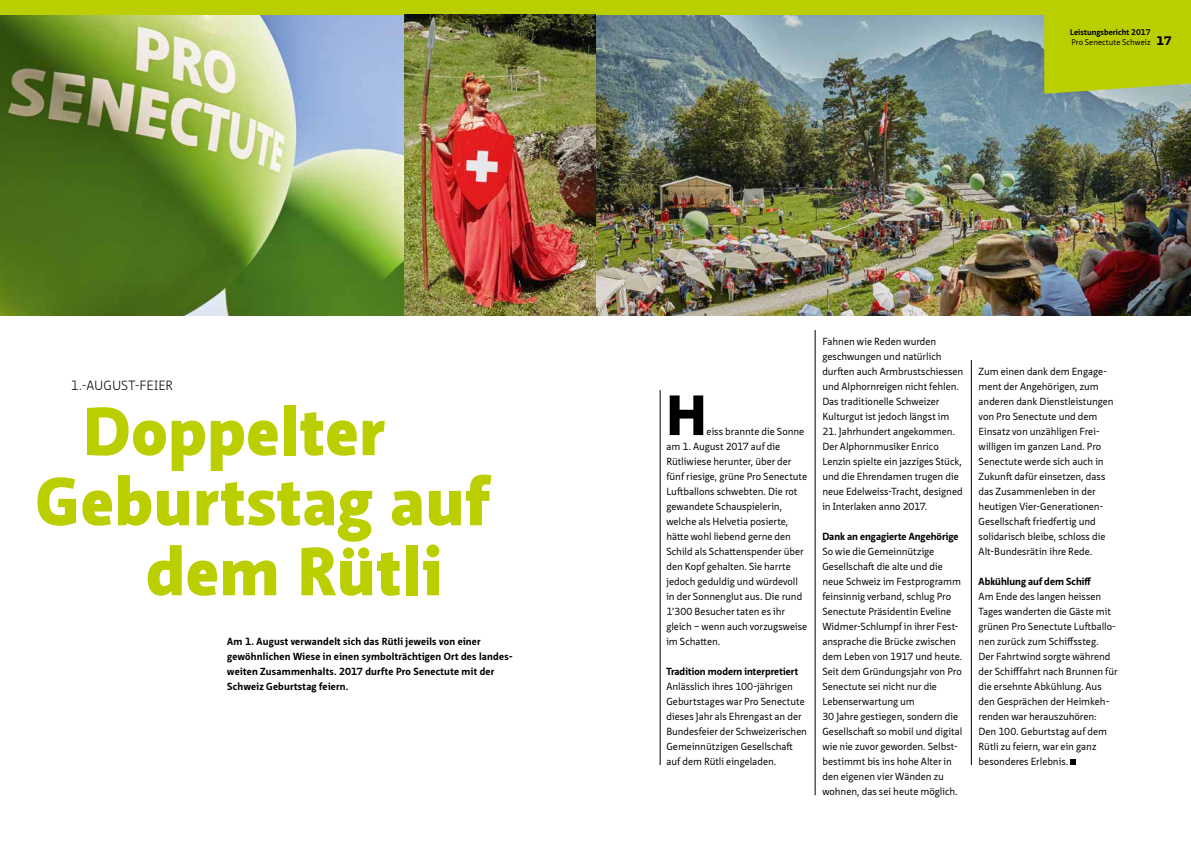
<style>
.page{position:relative;width:1191px;height:842px;background:#fff}
.page>*{position:absolute;margin:0;border:0;box-sizing:border-box;transform-origin:0 0}
.t1{font:900 66px "Neue Sans Pro";letter-spacing:.015em;color:#bbcf00}
.t2{font:900 55px "Neue Sans Pro";color:#000}
.t3{font:300 13px "Neue Sans Pro";color:#000}
.t4{font:900 12px "Neue Sans Pro";color:#000}
.t5{font:10px/15px "Neue Sans Pro";letter-spacing:-.005em;color:#000}
.t6{font:700 10px/15px "Neue Sans Pro";letter-spacing:.02em;color:#000}
.t7{font:700 10px "Neue Sans Pro";color:#000}
.t8{font:700 8px "Neue Sans Pro";letter-spacing:.01em;color:#000}
.t9{font:8px "Neue Sans Pro";letter-spacing:.01em;color:#000}
</style>
<div class="page">
<img style="left:0;top:14px;width:595px;height:301px">
<img style="left:595px;top:14px;width:596px;height:301px">
<svg style="left:1044px;top:14px;width:147px;height:80px;background:#b9cd0c"></svg>
<div style="left:0;top:0;width:1191px;height:14px;background:#bbcf00"></div>
<hr style="left:660px;top:390px;width:1px;height:375px;background:#000">
<hr style="left:815px;top:330px;width:1px;height:465px;background:#000">
<hr style="left:971px;top:360px;width:1px;height:405px;background:#000">
<svg style="left:1070px;top:759px;width:6px;height:6px"></svg>
<h3 class="t3" style="left:71px;top:377px;width:104px">1.-AUGUST-FEIER</h3>
<h1 class="t1" style="left:83px;top:388px;width:303px">Doppelter</h1>
<h1 class="t1" style="left:35px;top:458px;width:455px">Geburtstag auf</h1>
<h1 class="t1" style="left:146px;top:528px;width:298px">dem Rütli</h1>
<p class="t6" style="left:227px;top:634px;width:287px">Am 1. August verwandelt sich das Rütli jeweils von einer gewöhnlichen Wiese in einen symbolträchtigen Ort des landes&shy;weiten Zusammenhalts. 2017 durfte Pro Senectute mit der Schweiz Geburtstag feiern.</p>
<p class="t8" style="left:1070px;top:27px;width:82px">Leistungsbericht 2017</p>
<p class="t9" style="left:1071px;top:37px;width:81px">Pro Senectute Schweiz</p>
<p class="t4" style="left:1156px;top:32px;width:17px">17</p>
<h2 class="t2" style="left:666px;top:379px;width:42px">H</h2>
<p class="t5" style="left:666px;top:424px;width:142px;text-indent:40px">eiss brannte die Sonne am 1. August 2017 auf die<br>Rütliwiese herunter, über der fünf riesige, grüne Pro Senectute<br>Luftballons schwebten. Die rot gewandete Schauspielerin, welche als Helvetia posierte, hätte wohl liebend gerne den<br>Schild als Schattenspender über den Kopf gehalten. Sie harrte jedoch geduldig und würdevoll in der Sonnenglut aus. Die rund<br>1’300 Besucher taten es ihr gleich – wenn auch vorzugsweise im Schatten.</p>
<p class="t6" style="left:666px;top:664px;width:133px">Tradition modern interpretiert</p>
<p class="t5" style="left:666px;top:679px;width:142px">Anlässlich ihres 100-jährigen<br>Geburtstages war Pro Senectute dieses Jahr als Ehrengast an der<br>Bundesfeier der Schweizerischen<br>Gemeinnützigen Gesellschaft auf dem Rütli eingeladen.</p>
<p class="t5" style="left:822px;top:334px;width:143px">Fahnen wie Reden wurden geschwungen und natürlich durften auch Armbrustschiessen und Alphornreigen nicht fehlen.<br>Das traditionelle Schweizer<br>Kulturgut ist jedoch längst im</p>
<p class="t5" style="left:822px;top:424px;width:142px">21. Jahrhundert angekommen.<br>Der Alphornmusiker Enrico<br>Lenzin spielte ein jazziges Stück, und die Ehrendamen trugen die neue Edelweiss-Tracht, designed in Interlaken anno 2017.</p>
<p class="t7" style="left:822px;top:530px;width:138px">Dank an engagierte Angehörige</p>
<p class="t5" style="left:822px;top:544px;width:142px">So wie die Gemeinnützige<br>Gesellschaft die alte und die neue Schweiz im Festprogramm feinsinnig verband, schlug Pro<br>Senectute Präsidentin Eveline<br>Widmer-Schlumpf in ihrer Fest&shy;ansprache die Brücke zwischen dem Leben von 1917 und heute.<br>Seit dem Gründungsjahr von Pro<br>Senectute sei nicht nur die<br>Lebenserwartung um<br>30 Jahre gestiegen, sondern die<br>Gesellschaft so mobil und digital wie nie zuvor geworden. Selbst&shy;bestimmt bis ins hohe Alter in den eigenen vier Wänden zu wohnen, das sei heute möglich.</p>
<p class="t5" style="left:978px;top:364px;width:136px">Zum einen dank dem Engage&shy;ment der Angehörigen, zum anderen dank Dienstleistungen von Pro Senectute und dem<br>Einsatz von unzähligen Frei&shy;willigen im ganzen Land. Pro<br>Senectute werde sich auch in<br>Zukunft dafür einsetzen, dass das Zusammenleben in der heutigen Vier-Generationen-<br>Gesellschaft friedfertig und solidarisch bleibe, schloss die<br>Alt-Bundesrätin ihre Rede.</p>
<p class="t6" style="left:978px;top:574px;width:114px">Abkühlung auf dem Schiff</p>
<p class="t5" style="left:978px;top:589px;width:140px">Am Ende des langen heissen<br>Tages wanderten die Gäste mit grünen Pro Senectute Luftballo&shy;nen zurück zum Schiffssteg.<br>Der Fahrtwind sorgte während der Schifffahrt nach Brunnen für die ersehnte Abkühlung. Aus den Gesprächen der Heimkeh&shy;renden war herauszuhören:<br>Den 100. Geburtstag auf dem<br>Rütli zu feiern, war ein ganz besonderes Erlebnis.</p>
</div>
